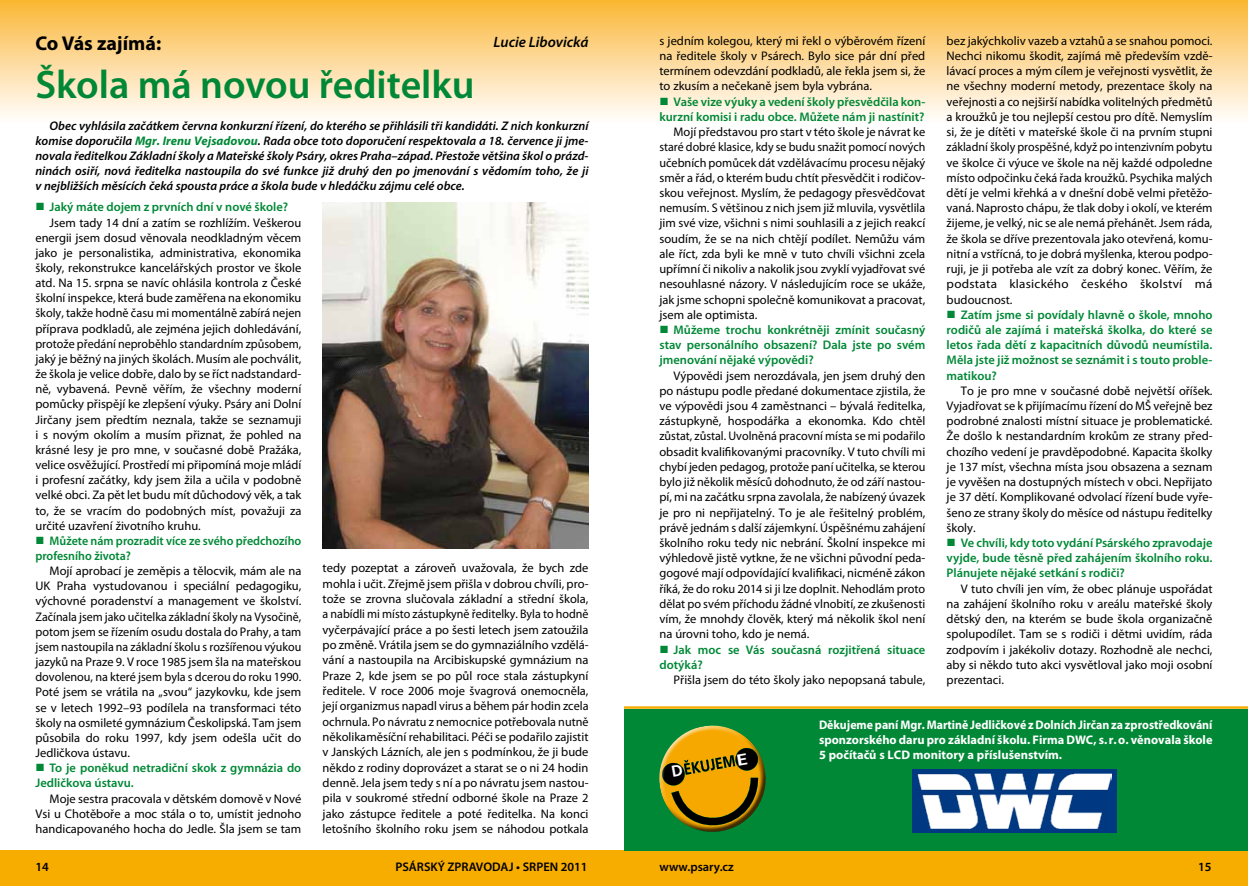
<style>
.page{position:relative;width:1248px;height:886px;background:#fff}
.page>*{position:absolute;margin:0;border:0;box-sizing:border-box;transform-origin:0 0}
.t1{font:600 40px "Myriad Pro";color:#008836}
.t2{font:700 20px "Myriad Pro";color:#000}
.t3{font:italic 600 15px "Myriad Pro";color:#000}
.t4{font:12.5px/15.2px "Myriad Pro";color:#000;text-align:justify}
.t5{font:600 12.5px/15.2px "Myriad Pro";color:#008836;text-align:justify}
.t6{font:italic 600 12.5px/15px "Myriad Pro";color:#000;text-align:justify}
.t7{font:700 12.5px/15px "Myriad Pro";color:#fff;text-align:justify;scale:.95 1}
.t8{font:600 12.5px/15.1px "Myriad Pro";color:#008836;scale:.96 1}
.t9{font:600 12.5px "Myriad Pro";color:#000}
.s1{font-weight:700;color:#008836}
</style>
<div class="page">
<div style="left:0;top:850px;width:624px;height:36px;background:#f7ac00"></div>
<div style="left:0;top:0;width:624px;height:124px;background:linear-gradient(to bottom,#fab736,#fffeff)"></div>
<div style="left:624px;top:850px;width:623px;height:36px;background:#f7ac00"></div>
<div style="left:624px;top:0;width:623px;height:124px;background:linear-gradient(to bottom,#fab736,#fffeff)"></div>
<div style="left:624px;top:709px;width:623px;height:141px;background:#008836"></div>
<hr style="left:624px;top:706px;width:623px;height:3px;background:#f7ac00">
<div style="left:912px;top:769px;width:204px;height:64px;background:#003882"></div>
<img style="left:917px;top:773px;width:194px;height:55px">
<img style="left:322px;top:202px;width:266px;height:347px">
<svg style="left:660px;top:97px;width:7px;height:8px"></svg>
<svg style="left:659px;top:725px;width:107px;height:107px"></svg>
<p class="t3" style="left:493px;top:32px;width:96px">Lucie Libovická</p>
<h2 class="t2" style="left:35px;top:31px;width:127px">Co Vás zajímá:</h2>
<h1 class="t1" style="left:35px;top:60px;width:441px">Škola má novou ředitelku</h1>
<p class="t6" style="left:35px;top:118px;width:554px;text-indent:14px">Obec vyhlásila začátkem června konkurzní řízení, do kterého se přihlásili tři kandidáti. Z nich konkurzní komise doporučila <span class="s1">Mgr. Irenu Vejsadovou</span>. Rada obce toto doporučení respektovala a 18. července ji jme&shy;novala ředitelkou Základní školy a Mateřské školy Psáry, okres Praha–západ. Přestože většina škol o prázd&shy;ninách osiří, nová ředitelka nastoupila do své funkce již druhý den po jmenování s vědomím toho, že ji v nejbližších měsících čeká spousta práce a škola bude v hledáčku zájmu celé obce.</p>
<p class="t5" style="left:50px;top:199px;width:240px">Jaký máte dojem z prvních dní v nové škole?</p>
<p class="t4" style="left:35px;top:215px;width:267px;text-indent:14px">Jsem tady 14 dní a zatím se rozhlížím. Veškerou energii jsem dosud věnovala neodkladným věcem jako je personalistika, administrativa, ekonomika školy, rekonstrukce kancelářských prostor ve škole atd. Na 15. srpna se navíc ohlásila kontrola z České školní inspekce, která bude zaměřena na ekonomiku školy, takže hodně času mi momentálně zabírá nejen příprava podkladů, ale zejména jejich dohledávání, protože předání neproběhlo standardním způsobem, jaký je běžný na jiných školách. Musím ale pochválit, že škola je velice dobře, dalo by se říct nadstandard&shy;ně, vybavená. Pevně věřím, že všechny moderní pomůcky přispějí ke zlepšení výuky. Psáry ani Dolní Jirčany jsem předtím neznala, takže se seznamuji i s novým okolím a musím přiznat, že pohled na krásné lesy je pro mne, v současné době Pražáka, velice osvěžující. Prostředí mi připomíná moje mládí i profesní začátky, kdy jsem žila a učila v podobně velké obci. Za pět let budu mít důchodový věk, a tak to, že se vracím do podobných míst, považuji za určité uzavření životního kruhu.</p>
<p class="t8" style="left:35px;top:533px;width:278px;text-indent:14px">Můžete nám prozradit více ze svého předchozího profesního života?</p>
<p class="t4" style="left:35px;top:563px;width:267px;text-indent:14px">Mojí aprobací je zeměpis a tělocvik, mám ale na UK Praha vystudovanou i speciální pedagogiku, výchovné poradenství a management ve školství.<br>Začínala jsem jako učitelka základní školy na Vysočině, potom jsem se řízením osudu dostala do Prahy, a tam jsem nastoupila na základní školu s rozšířenou výukou jazyků na Praze 9. V roce 1985 jsem šla na mateřskou dovolenou, na které jsem byla s dcerou do roku 1990.<br>Poté jsem se vrátila na „svou“ jazykovku, kde jsem se v letech 1992–93 podílela na transformaci této školy na osmileté gymnázium Českolipská. Tam jsem působila do roku 1997, kdy jsem odešla učit do Jedličkova ústavu.</p>
<p class="t5" style="left:35px;top:760px;width:267px;text-indent:14px">To je poněkud netradiční skok z gymnázia do<br>Jedličkova ústavu.</p>
<p class="t4" style="left:35px;top:790px;width:267px;text-indent:14px">Moje sestra pracovala v dětském domově v Nové Vsi u Chotěboře a moc stála o to, umístit jednoho handicapovaného hocha do Jedle. Šla jsem se tam</p>
<p class="t4" style="left:322px;top:560px;width:267px">tedy pozeptat a zároveň uvažovala, že bych zde mohla i učit. Zřejmě jsem přišla v dobrou chvíli, pro&shy;tože se zrovna slučovala základní a střední škola, a nabídli mi místo zástupkyně ředitelky. Byla to hodně vyčerpávající práce a po šesti letech jsem zatoužila po změně. Vrátila jsem se do gymnaziálního vzdělá&shy;vání a nastoupila na Arcibiskupské gymnázium na Praze 2, kde jsem se po půl roce stala zástupkyní ředitele. V roce 2006 moje švagrová onemocněla, její organizmus napadl virus a během pár hodin zcela ochrnula. Po návratu z nemocnice potřebovala nutně několikaměsíční rehabilitaci. Péči se podařilo zajistit v Janských Lázních, ale jen s podmínkou, že ji bude někdo z rodiny doprovázet a starat se o ni 24 hodin denně. Jela jsem tedy s ní a po návratu jsem nastou&shy;pila v soukromé střední odborné škole na Praze 2 jako zástupce ředitele a poté ředitelka. Na konci letošního školního roku jsem se náhodou potkala</p>
<p class="t4" style="left:946px;top:33px;width:267px">bez jakýchkoliv vazeb a vztahů a se snahou pomoci.<br>Nechci nikomu škodit, zajímá mě především vzdě&shy;lávací proces a mým cílem je veřejnosti vysvětlit, že ne všechny moderní metody, prezentace školy na veřejnosti a co nejširší nabídka volitelných předmětů a kroužků je tou nejlepší cestou pro dítě. Nemyslím si, že je dítěti v mateřské škole či na prvním stupni základní školy prospěšné, když po intenzivním pobytu ve školce či výuce ve škole na něj každé odpoledne místo odpočinku čeká řada kroužků. Psychika malých dětí je velmi křehká a v dnešní době velmi přetěžo&shy;vaná. Naprosto chápu, že tlak doby i okolí, ve kterém žijeme, je velký, nic se ale nemá přehánět. Jsem ráda, že škola se dříve prezentovala jako otevřená, komu&shy;nitní a vstřícná, to je dobrá myšlenka, kterou podpo&shy;ruji, je ji potřeba ale vzít za dobrý konec. Věřím, že podstata klasického českého školství má budoucnost.</p>
<p class="t5" style="left:946px;top:307px;width:267px;text-indent:14px">Zatím jsme si povídaly hlavně o škole, mnoho rodičů ale zajímá i mateřská školka, do které se letos řada dětí z kapacitních důvodů neumístila.<br>Měla jste již možnost se seznámit i s touto proble&shy;matikou?</p>
<p class="t4" style="left:946px;top:383px;width:267px;text-indent:14px">To je pro mne v současné době největší oříšek.<br>Vyjadřovat se k přijímacímu řízení do MŠ veřejně bez podrobné znalosti místní situace je problematické.<br>Že došlo k nestandardním krokům ze strany před&shy;chozího vedení je pravděpodobné. Kapacita školky je 137 míst, všechna místa jsou obsazena a seznam je vyvěšen na dostupných místech v obci. Nepřijato je 37 dětí. Komplikované odvolací řízení bude vyře&shy;šeno ze strany školy do měsíce od nástupu ředitelky školy.</p>
<p class="t5" style="left:946px;top:535px;width:267px;text-indent:14px">Ve chvíli, kdy toto vydání Psárského zpravodaje vyjde, bude těsně před zahájením školního roku.<br>Plánujete nějaké setkání s rodiči?</p>
<p class="t4" style="left:946px;top:581px;width:267px;text-indent:14px">V tuto chvíli jen vím, že obec plánuje uspořádat na zahájení školního roku v areálu mateřské školy dětský den, na kterém se bude škola organizačně spolupodílet. Tam se s rodiči i dětmi uvidím, ráda zodpovím i jakékoliv dotazy. Rozhodně ale nechci, aby si někdo tuto akci vysvětloval jako moji osobní prezentaci.</p>
<p class="t7" style="left:819px;top:717px;width:416px">Děkujeme paní Mgr. Martině Jedličkové z Dolních Jirčan za zprostředkování sponzorského daru pro základní školu. Firma DWC, s.r.o. věnovala škole 5 počítačů s LCD monitory a příslušenstvím.</p>
<p class="t4" style="left:659px;top:33px;width:267px">s jedním kolegou, který mi řekl o výběrovém řízení na ředitele školy v Psárech. Bylo sice pár dní před termínem odevzdání podkladů, ale řekla jsem si, že to zkusím a nečekaně jsem byla vybrána.</p>
<p class="t5" style="left:659px;top:94px;width:267px;text-align:right">Vaše vize výuky a vedení školy přesvědčila kon&shy;kurzní komisi i radu obce. Můžete nám ji nastínit?</p>
<p class="t4" style="left:659px;top:124px;width:267px;text-indent:14px">Mojí představou pro start v této škole je návrat ke staré dobré klasice, kdy se budu snažit pomocí nových učebních pomůcek dát vzdělávacímu procesu nějaký směr a řád, o kterém budu chtít přesvědčit i rodičov&shy;skou veřejnost. Myslím, že pedagogy přesvědčovat nemusím. S většinou z nich jsem již mluvila, vysvětlila jim své vize, všichni s nimi souhlasili a z jejich reakcí soudím, že se na nich chtějí podílet. Nemůžu vám ale říct, zda byli ke mně v tuto chvíli všichni zcela upřímní či nikoliv a nakolik jsou zvyklí vyjadřovat své nesouhlasné názory. V následujícím roce se ukáže, jak jsme schopni společně komunikovat a pracovat, jsem ale optimista.</p>
<p class="t5" style="left:659px;top:322px;width:267px;text-indent:14px">Můžeme trochu konkrétněji zmínit současný stav personálního obsazení? Dala jste po svém jmenování nějaké výpovědi?</p>
<p class="t4" style="left:659px;top:368px;width:267px;text-indent:14px">Výpovědi jsem nerozdávala, jen jsem druhý den po nástupu podle předané dokumentace zjistila, že ve výpovědi jsou 4 zaměstnanci – bývalá ředitelka, zástupkyně, hospodářka a ekonomka. Kdo chtěl zůstat, zůstal. Uvolněná pracovní místa se mi podařilo obsadit kvalifikovanými pracovníky. V tuto chvíli mi chybí jeden pedagog, protože paní učitelka, se kterou bylo již několik měsíců dohodnuto, že od září nastou&shy;pí, mi na začátku srpna zavolala, že nabízený úvazek je pro ni nepřijatelný. To je ale řešitelný problém, právě jednám s další zájemkyní. Úspěšnému zahájení školního roku tedy nic nebrání. Školní inspekce mi výhledově jistě vytkne, že ne všichni původní peda&shy;gogové mají odpovídající kvalifikaci, nicméně zákon říká, že do roku 2014 si ji lze doplnit. Nehodlám proto dělat po svém příchodu žádné vlnobití, ze zkušenosti vím, že mnohdy člověk, který má několik škol není na úrovni toho, kdo je nemá.</p>
<p class="t5" style="left:659px;top:641px;width:267px;text-indent:14px">Jak moc se Vás současná rozjitřená situace dotýká?</p>
<p class="t4" style="left:673px;top:672px;width:253px">Přišla jsem do této školy jako nepopsaná tabule,</p>
<p class="t9" style="left:35px;top:859px;width:15px">14</p>
<p class="t9" style="left:395px;top:859px;width:194px">PSÁRSKÝ ZPRAVODAJ • SRPEN 2011</p>
<p class="t9" style="left:659px;top:859px;width:76px">www.psary.cz</p>
<p class="t9" style="left:1198px;top:859px;width:15px">15</p>
</div>
